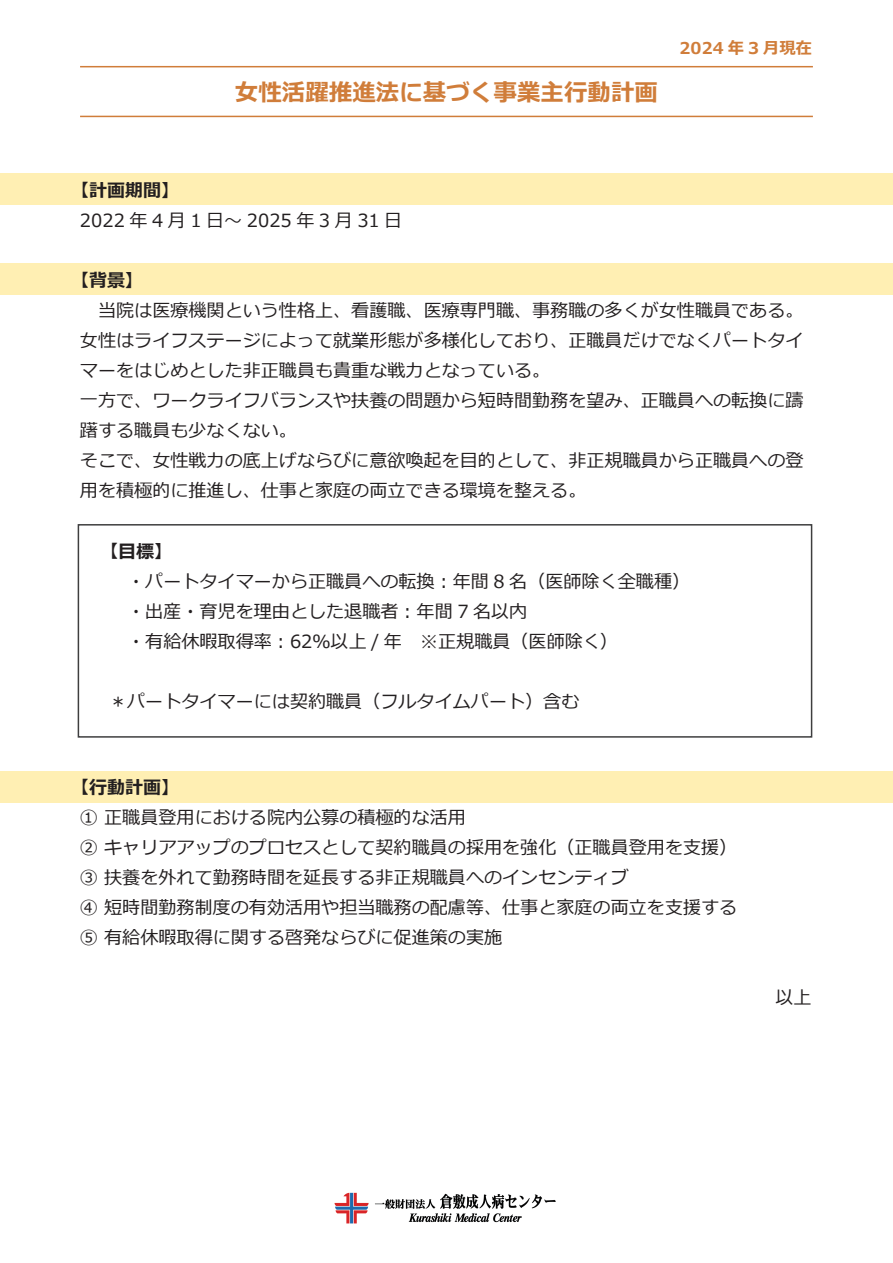
<style>
.page{position:relative;width:893px;height:1263px;background:#fff}
.page>*{position:absolute;margin:0;border:0;box-sizing:border-box;transform-origin:0 0}
.t1{font:700 23.55px "Meiryo";color:#d07d3a}
.t2{font:18.15px/30px "Meiryo";color:#231f20}
.t3{font:700 18.15px "Meiryo";color:#231f20}
.t4{font:18.15px "Meiryo";letter-spacing:.25em;color:#231f20}
.t5{font:700 16.35px "Meiryo";color:#d07d3a}
</style>
<div class="page">
<div style="left:78px;top:524px;width:734px;height:214px;border:2px solid #3e3e3f"></div>
<img style="left:334px;top:1192px;width:222px;height:32px">
<div style="left:0;top:174px;width:893px;height:31px;background:#ffefb3"></div>
<div style="left:0;top:263px;width:893px;height:31px;background:#ffefb3"></div>
<div style="left:0;top:771px;width:893px;height:32px;background:#ffefb3"></div>
<hr style="left:80px;top:66px;width:733px;height:1px;background:#d07d3a">
<hr style="left:80px;top:116px;width:733px;height:1px;background:#d07d3a">
<p class="t1" style="left:235px;top:76px;width:425px">女性活躍推進法に基づく事業主行動計画</p>
<p class="t5" style="left:680px;top:36px;width:134px">2024 年 3 月現在</p>
<p class="t3" style="left:71px;top:178px;width:119px">【計画期間】　</p>
<p class="t4" style="left:80px;top:208px;width:324px">2022年4月1日～2025年3月31日</p>
<p class="t3" style="left:71px;top:268px;width:74px">【背景】</p>
<p class="t2" style="left:80px;top:297px;width:725px">　当院は医療機関という性格上、看護職、医療専門職、事務職の多くが女性職員である。女性はライフステージによって就業形態が多様化しており、正職員だけでなくパートタイマーをはじめとした非正職員も貴重な戦力となっている。<br>一方で、ワークライフバランスや扶養の問題から短時間勤務を望み、正職員への転換に躊躇する職員も少なくない。<br>そこで、女性戦力の底上げならびに意欲喚起を目的として、非正規職員から正職員への登用を積極的に推進し、仕事と家庭の両立できる環境を整える。</p>
<p class="t3" style="left:100px;top:539px;width:74px">【目標】</p>
<p class="t2" style="left:109px;top:568px;width:583px">　・パートタイマーから正職員への転換︓年間 8 名（医師除く全職種）　・出産・育児を理由とした退職者︓年間 7 名以内<br>　・有給休暇取得率︓62％以上 / 年　※正規職員（医師除く）</p>
<p class="t2" style="left:109px;top:688px;width:472px">＊パートタイマーには契約職員（フルタイムパート）含む</p>
<p class="t3" style="left:71px;top:775px;width:110px">【行動計画】</p>
<p class="t2" style="left:80px;top:804px;width:659px">① 正職員登用における院内公募の積極的な活用<br>② キャリアアップのプロセスとして契約職員の採用を強化（正職員登用を支援）③ 扶養を外れて勤務時間を延長する非正規職員へのインセンティブ<br>④ 短時間勤務制度の有効活用や担当職務の配慮等、仕事と家庭の両立を支援する⑤ 有給休暇取得に関する啓発ならびに促進策の実施</p>
<p class="t2" style="left:775px;top:984px;width:38px">以上</p>
</div>
